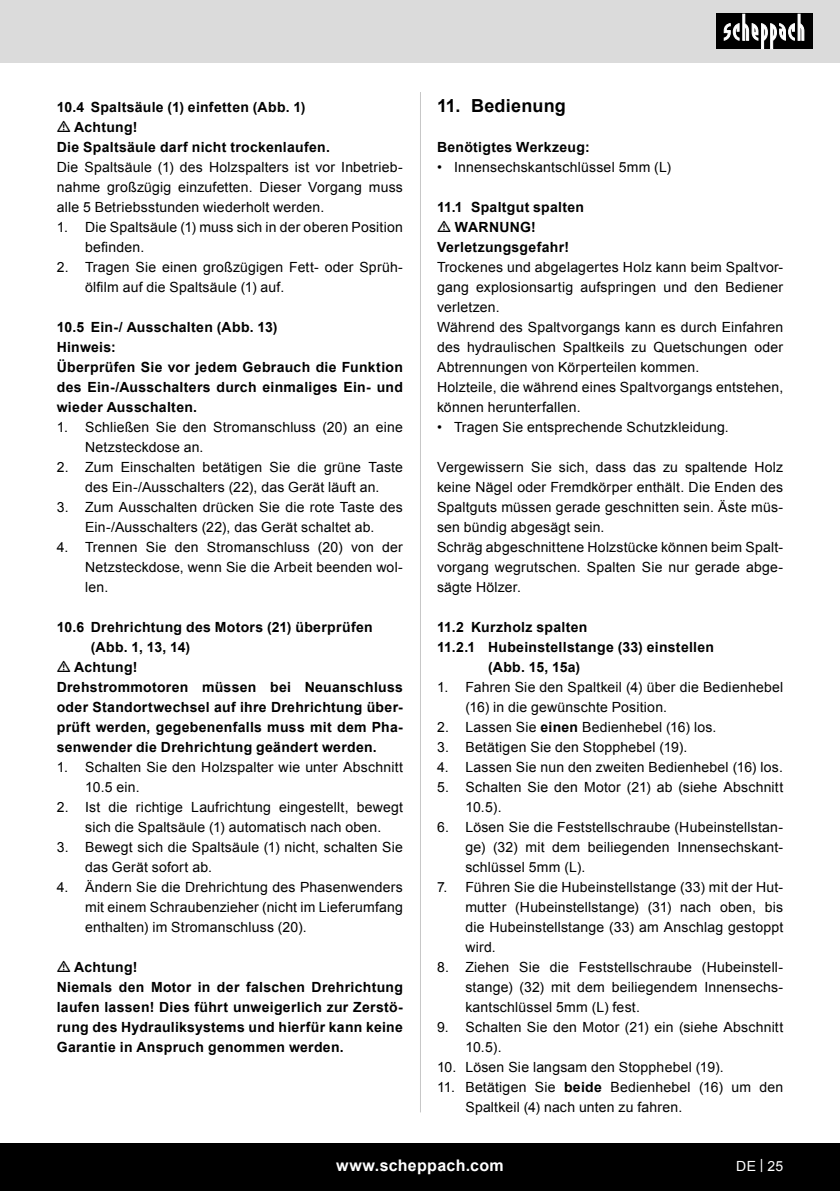
<style>
.page{position:relative;width:840px;height:1191px;background:#fff}
.page>*{position:absolute;margin:0;border:0;box-sizing:border-box;transform-origin:0 0}
.t1{font:700 18px "Arial";letter-spacing:.01em;color:#000}
.t2{font:700 16px "Arial";letter-spacing:.02em;color:#fff}
.Unterkapitel_Level_2{font:14px/20px "Arial";letter-spacing:.015em;color:#000;text-align:justify}
.Unterkapitel_Level_2-2{font:700 14px/20px "Arial";letter-spacing:.02em;color:#000}
.Basiseinstellung{font:700 14px/20px "Arial";letter-spacing:.02em;color:#000;text-align:justify}
.Subheadline{font:700 14px "Arial";letter-spacing:.02em;color:#000}
.Aufzählung_Punkt{font:700 14px "Arial";letter-spacing:.025em;color:#000}
.t3{font:14px "Arial";color:#fff}
.s1{font-weight:700}
</style>
<div class="page">
<div style="left:0;top:0;width:839px;height:63px;background:#dbdbdb"></div>
<div style="left:0;top:1143px;width:839px;height:48px;background:#000"></div>
<div style="left:716px;top:14px;width:96px;height:35px;background:#000"></div>
<svg style="left:723px;top:14px;width:81px;height:35px"></svg>
<hr style="left:420px;top:92px;width:1px;height:1020px;background:#c7c7c7">
<p class="Unterkapitel_Level_2-2" style="left:57px;top:98px;width:250px">10.4 Spaltsäule (1) einfetten (Abb. 1)</p>
<p class="Subheadline" style="left:74px;top:118px;width:65px">Achtung!</p>
<p class="Subheadline" style="left:57px;top:138px;width:274px">Die Spaltsäule darf nicht trockenlaufen.</p>
<p class="Unterkapitel_Level_2" style="left:57px;top:157px;width:347px">Die Spaltsäule (1) des Holzspalters ist vor Inbetrieb&shy;nahme großzügig einzufetten. Dieser Vorgang muss alle 5 Betriebsstunden wiederholt werden.</p>
<p class="Unterkapitel_Level_2" style="left:85px;top:217px;width:319px;text-indent:-28px">1. Die Spaltsäule (1) muss sich in der oberen Position befinden.</p>
<p class="Unterkapitel_Level_2" style="left:85px;top:257px;width:319px;text-indent:-28px">2. Tragen Sie einen großzügigen Fett- oder Sprüh&shy;ölfilm auf die Spaltsäule (1) auf.</p>
<p class="Unterkapitel_Level_2-2" style="left:57px;top:318px;width:222px">10.5 Ein-/ Ausschalten (Abb. 13)</p>
<p class="Subheadline" style="left:57px;top:338px;width:61px">Hinweis:</p>
<p class="Basiseinstellung" style="left:57px;top:358px;width:347px">Überprüfen Sie vor jedem Gebrauch die Funktion des Ein-/Ausschalters durch einmaliges Ein- und wieder Ausschalten.</p>
<p class="Unterkapitel_Level_2" style="left:85px;top:417px;width:319px;text-indent:-28px">1. Schließen Sie den Stromanschluss (20) an eine<br>Netzsteckdose an.</p>
<p class="Unterkapitel_Level_2" style="left:57px;top:457px;width:347px;text-align:center">2. Zum Einschalten betätigen Sie die grüne Taste des Ein-/Ausschalters (22), das Gerät läuft an.</p>
<p class="Unterkapitel_Level_2" style="left:57px;top:497px;width:347px;text-align:center">3. Zum Ausschalten drücken Sie die rote Taste des<br>Ein-/Ausschalters (22), das Gerät schaltet ab.</p>
<p class="Unterkapitel_Level_2" style="left:85px;top:537px;width:319px;text-indent:-28px">4. Trennen Sie den Stromanschluss (20) von der Netzsteckdose, wenn Sie die Arbeit beenden wol&shy;len.</p>
<p class="Unterkapitel_Level_2-2" style="left:91px;top:618px;width:283px;text-indent:-34px">10.6 Drehrichtung des Motors (21) überprüfen (Abb. 1, 13, 14)</p>
<p class="Unterkapitel_Level_2-2" style="left:74px;top:658px;width:65px">Achtung!</p>
<p class="Unterkapitel_Level_2-2" style="left:57px;top:678px;width:347px;text-align:justify">Drehstrommotoren müssen bei Neuanschluss oder Standortwechsel auf ihre Drehrichtung über&shy;prüft werden, gegebenenfalls muss mit dem Pha&shy;senwender die Drehrichtung geändert werden.</p>
<p class="Unterkapitel_Level_2" style="left:85px;top:757px;width:319px;text-indent:-28px">1. Schalten Sie den Holzspalter wie unter Abschnitt<br>10.5 ein.</p>
<p class="Unterkapitel_Level_2" style="left:57px;top:797px;width:347px;text-align:center">2. Ist die richtige Laufrichtung eingestellt, bewegt sich die Spaltsäule (1) automatisch nach oben.</p>
<p class="Unterkapitel_Level_2" style="left:85px;top:837px;width:319px;text-indent:-28px">3. Bewegt sich die Spaltsäule (1) nicht, schalten Sie das Gerät sofort ab.</p>
<p class="Unterkapitel_Level_2" style="left:85px;top:877px;width:319px;text-indent:-28px">4. Ändern Sie die Drehrichtung des Phasenwenders mit einem Schraubenzieher (nicht im Lieferumfang enthalten) im Stromanschluss (20).</p>
<p class="Unterkapitel_Level_2-2" style="left:74px;top:958px;width:65px">Achtung!</p>
<p class="Unterkapitel_Level_2-2" style="left:57px;top:978px;width:347px;text-align:justify">Niemals den Motor in der falschen Drehrichtung laufen lassen! Dies führt unweigerlich zur Zerstö&shy;rung des Hydrauliksystems und hierfür kann keine Garantie in Anspruch genommen werden.</p>
<p class="t1" style="left:437px;top:94px;width:130px">11. Bedienung</p>
<p class="Aufzählung_Punkt" style="left:437px;top:138px;width:154px">Benötigtes Werkzeug:</p>
<p class="Unterkapitel_Level_2" style="left:437px;top:157px;width:235px">• Innensechskantschlüssel 5mm (L)</p>
<p class="Unterkapitel_Level_2-2" style="left:437px;top:198px;width:149px">11.1 Spaltgut spalten</p>
<p class="Unterkapitel_Level_2-2" style="left:454px;top:218px;width:82px">WARNUNG!</p>
<p class="Unterkapitel_Level_2-2" style="left:437px;top:238px;width:133px">Verletzungsgefahr!</p>
<p class="Unterkapitel_Level_2" style="left:437px;top:257px;width:347px">Trockenes und abgelagertes Holz kann beim Spaltvor&shy;gang explosionsartig aufspringen und den Bediener verletzen.</p>
<p class="Unterkapitel_Level_2" style="left:437px;top:317px;width:347px">Während des Spaltvorgangs kann es durch Einfahren des hydraulischen Spaltkeils zu Quetschungen oder Abtrennungen von Körperteilen kommen.</p>
<p class="Unterkapitel_Level_2" style="left:437px;top:377px;width:347px">Holzteile, die während eines Spaltvorgangs entstehen, können herunterfallen.</p>
<p class="Unterkapitel_Level_2" style="left:437px;top:417px;width:293px">• Tragen Sie entsprechende Schutzkleidung.</p>
<p class="Unterkapitel_Level_2" style="left:437px;top:457px;width:347px">Vergewissern Sie sich, dass das zu spaltende Holz keine Nägel oder Fremdkörper enthält. Die Enden des Spaltguts müssen gerade geschnitten sein. Äste müs&shy;sen bündig abgesägt sein.</p>
<p class="Unterkapitel_Level_2" style="left:437px;top:537px;width:347px">Schräg abgeschnittene Holzstücke können beim Spalt&shy;vorgang wegrutschen. Spalten Sie nur gerade abge&shy;sägte Hölzer.</p>
<p class="Unterkapitel_Level_2-2" style="left:437px;top:618px;width:152px">11.2 Kurzholz spalten</p>
<p class="Unterkapitel_Level_2-2" style="left:488px;top:638px;width:227px;text-indent:-51px">11.2.1 Hubeinstellstange (33) einstellen (Abb. 15, 15a)</p>
<p class="Unterkapitel_Level_2" style="left:465px;top:677px;width:319px;text-indent:-28px">1. Fahren Sie den Spaltkeil (4) über die Bedienhebel (16) in die gewünschte Position.</p>
<p class="Unterkapitel_Level_2" style="left:437px;top:717px;width:281px">2. Lassen Sie <span class="s1">einen</span> Bedienhebel (16) los.</p>
<p class="Unterkapitel_Level_2" style="left:437px;top:737px;width:252px">3. Betätigen Sie den Stopphebel (19).</p>
<p class="Unterkapitel_Level_2" style="left:437px;top:757px;width:347px">4. Lassen Sie nun den zweiten Bedienhebel (16) los.</p>
<p class="Unterkapitel_Level_2" style="left:465px;top:777px;width:319px;text-indent:-28px">5. Schalten Sie den Motor (21) ab (siehe Abschnitt<br>10.5).</p>
<p class="Unterkapitel_Level_2" style="left:465px;top:817px;width:319px;text-indent:-28px">6. Lösen Sie die Feststellschraube (Hubeinstellstan&shy;ge) (32) mit dem beiliegenden Innensechskant&shy;schlüssel 5mm (L).</p>
<p class="Unterkapitel_Level_2" style="left:465px;top:877px;width:319px;text-indent:-28px">7. Führen Sie die Hubeinstellstange (33) mit der Hut&shy;mutter (Hubeinstellstange) (31) nach oben, bis die Hubeinstellstange (33) am Anschlag gestoppt wird.</p>
<p class="Unterkapitel_Level_2" style="left:465px;top:957px;width:319px;text-indent:-28px">8. Ziehen Sie die Feststellschraube (Hubeinstell&shy;stange) (32) mit dem beiliegendem Innensechs&shy;kantschlüssel 5mm (L) fest.</p>
<p class="Unterkapitel_Level_2" style="left:465px;top:1017px;width:319px;text-indent:-28px">9. Schalten Sie den Motor (21) ein (siehe Abschnitt<br>10.5).</p>
<p class="Unterkapitel_Level_2" style="left:437px;top:1057px;width:288px">10. Lösen Sie langsam den Stopphebel (19).</p>
<p class="Unterkapitel_Level_2" style="left:465px;top:1077px;width:319px;text-indent:-28px">11. Betätigen Sie <span class="s1">beide</span> Bedienhebel (16) um den<br>Spaltkeil (4) nach unten zu fahren.</p>
<p class="t2" style="left:336px;top:1154px;width:169px">www.scheppach.com</p>
<p class="t3" style="left:735px;top:1156px;width:48px">DE | 25</p>
</div>
